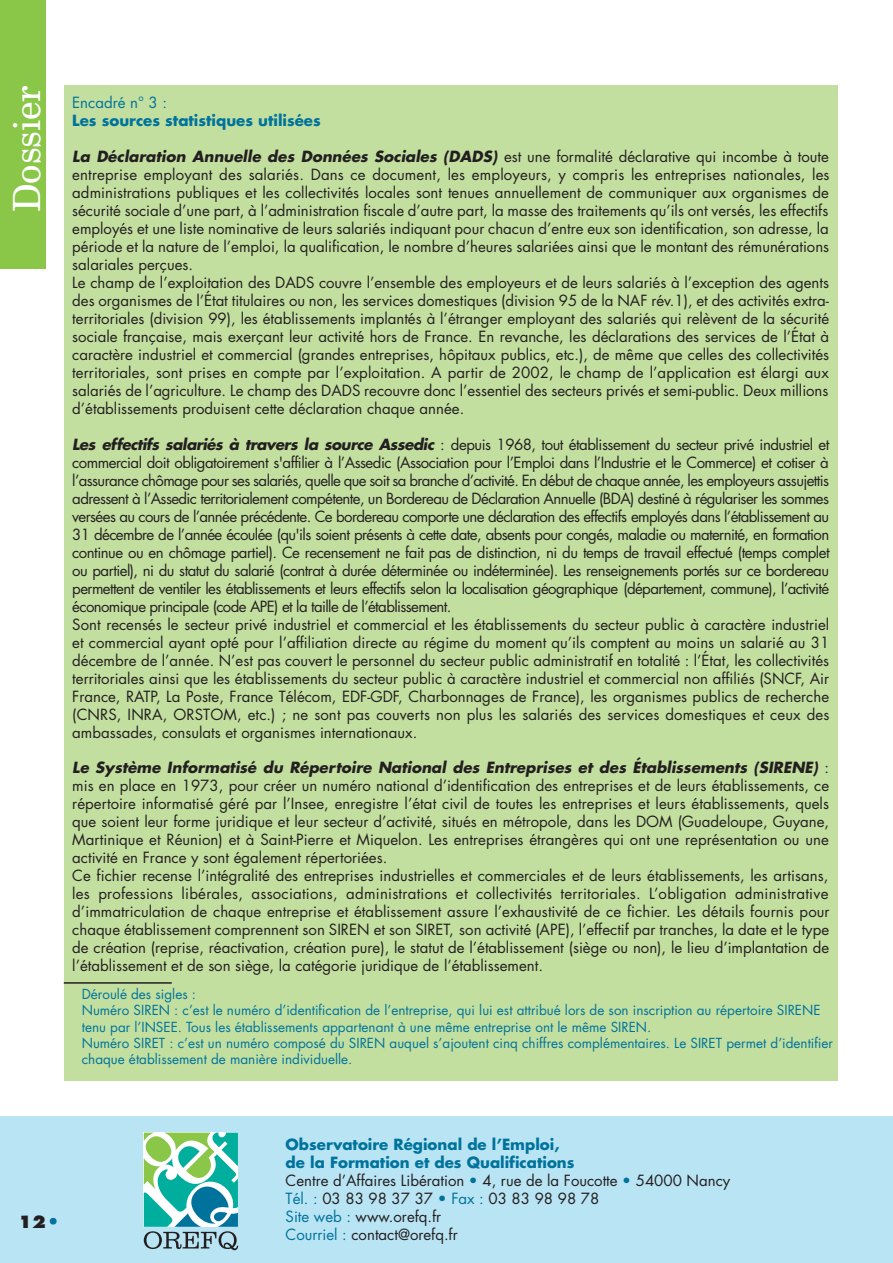
<style>
.page{position:relative;width:893px;height:1263px;background:#fff}
.page>*{position:absolute;margin:0;border:0;box-sizing:border-box;transform-origin:0 0}
.t1{font:37.5px "Century Schoolbook BT";color:#fff}
.t2{font:800 16.5px "Futura";color:#231f20}
.t3{font:15px/18px "Futura";color:#231f20}
.t4{font:15px/18px "Futura";letter-spacing:-.035em;color:#231f20}
.t5{font:700 15px "Futura";color:#00739c}
.t6{font:15px "Futura";color:#00739c}
.t7{font:13.5px/16.2px "Futura";color:#00739c}
.s1{font-weight:700;font-style:italic}
.s2{font-size:18px;color:#00739c}
.s3{font-weight:700;color:#00739c}
.s4{color:#00739c}
</style>
<div class="page">
<div style="left:0;top:0;width:46px;height:269px;background:#8ac648"></div>
<div style="left:0;top:1115px;width:893px;height:148px;background:#b9e4f4"></div>
<svg style="left:143px;top:1132px;width:95px;height:118px;background:#7bc3b4"></svg>
<div style="left:64px;top:85px;width:774px;height:995px;background:#c3dfa0"></div>
<hr style="left:64px;top:982px;width:108px;height:2px;background:#231f20">
<h1 class="t1" style="left:4px;top:212px;width:129px;rotate:-90deg">Dossier</h1>
<p class="t6" style="left:72px;top:92px;width:96px">Encadré n° 3 :</p>
<p class="t5" style="left:72px;top:110px;width:250px">Les sources statistiques utilisées</p>
<p class="t3" style="left:72px;top:147px;width:759px"><span class="s1">La Déclaration Annuelle des Données Sociales (DADS)</span> est une formalité déclarative qui incombe à toute entreprise employant des salariés. Dans ce document, les employeurs, y compris les entreprises nationales, les administrations publiques et les collectivités locales sont tenues annuellement de communiquer aux organismes de sécurité sociale d’une part, à l’administration fiscale d’autre part, la masse des traitements qu’ils ont versés, les effectifs employés et une liste nominative de leurs salariés indiquant pour chacun d’entre eux son identification, son adresse, la période et la nature de l’emploi, la qualification, le nombre d’heures salariées ainsi que le montant des rémunérations salariales perçues.<br>Le champ de l’exploitation des DADS couvre l’ensemble des employeurs et de leurs salariés à l’exception des agents des organismes de l’État titulaires ou non, les services domestiques (division 95 de la NAF rév.1), et des activités extra&shy;territoriales (division 99), les établissements implantés à l’étranger employant des salariés qui relèvent de la sécurité sociale française, mais exerçant leur activité hors de France. En revanche, les déclarations des services de l’État à caractère industriel et commercial (grandes entreprises, hôpitaux publics, etc.), de même que celles des collectivités territoriales, sont prises en compte par l’exploitation. A partir de 2002, le champ de l’application est élargi aux salariés de l’agriculture. Le champ des DADS recouvre donc l’essentiel des secteurs privés et semi-public. Deux millions d’établissements produisent cette déclaration chaque année.</p>
<p class="t4" style="left:72px;top:435px;width:759px"><span class="s1">Les effectifs salariés à travers la source Assedic</span> : depuis 1968, tout établissement du secteur privé industriel et commercial doit obligatoirement s'affilier à l’Assedic (Association pour l’Emploi dans l’Industrie et le Commerce) et cotiser à l’assurance chômage pour ses salariés, quelle que soit sa branche d’activité. En début de chaque année, les employeurs assujettis adressent à l’Assedic territorialement compétente, un Bordereau de Déclaration Annuelle (BDA) destiné à régulariser les sommes versées au cours de l’année précédente. Ce bordereau comporte une déclaration des effectifs employés dans l’établissement au 31 décembre de l’année écoulée (qu'ils soient présents à cette date, absents pour congés, maladie ou maternité, en formation continue ou en chômage partiel). Ce recensement ne fait pas de distinction, ni du temps de travail effectué (temps complet ou partiel), ni du statut du salarié (contrat à durée déterminée ou indéterminée). Les renseignements portés sur ce bordereau permettent de ventiler les établissements et leurs effectifs selon la localisation géographique (département, commune), l’activité économique principale (code APE) et la taille de l’établissement.<br>Sont recensés le secteur privé industriel et commercial et les établissements du secteur public à caractère industriel et commercial ayant opté pour l’affiliation directe au régime du moment qu’ils comptent au moins un salarié au 31 décembre de l’année. N’est pas couvert le personnel du secteur public administratif en totalité : l’État, les collectivités territoriales ainsi que les établissements du secteur public à caractère industriel et commercial non affiliés (SNCF, Air France, RATP, La Poste, France Télécom, EDF-GDF, Charbonnages de France), les organismes publics de recherche (CNRS, INRA, ORSTOM, etc.) ; ne sont pas couverts non plus les salariés des services domestiques et ceux des ambassades, consulats et organismes internationaux.</p>
<p class="t3" style="left:72px;top:758px;width:759px"><span class="s1">Le Système Informatisé du Répertoire National des Entreprises et des Établissements (SIRENE)</span> : mis en place en 1973, pour créer un numéro national d’identification des entreprises et de leurs établissements, ce répertoire informatisé géré par l’Insee, enregistre l’état civil de toutes les entreprises et leurs établissements, quels que soient leur forme juridique et leur secteur d’activité, situés en métropole, dans les DOM (Guadeloupe, Guyane, Martinique et Réunion) et à Saint-Pierre et Miquelon. Les entreprises étrangères qui ont une représentation ou une activité en France y sont également répertoriées.<br>Ce fichier recense l’intégralité des entreprises industrielles et commerciales et de leurs établissements, les artisans, les professions libérales, associations, administrations et collectivités territoriales. L’obligation administrative d’immatriculation de chaque entreprise et établissement assure l’exhaustivité de ce fichier. Les détails fournis pour chaque établissement comprennent son SIREN et son SIRET, son activité (APE), l’effectif par tranches, la date et le type de création (reprise, réactivation, création pure), le statut de l’établissement (siège ou non), le lieu d’implantation de l’établissement et de son siège, la catégorie juridique de l’établissement.</p>
<p class="t7" style="left:82px;top:986px;width:753px">Déroulé des sigles :<br>Numéro SIREN : c’est le numéro d’identification de l’entreprise, qui lui est attribué lors de son inscription au répertoire SIRENE tenu par l’INSEE. Tous les établissements appartenant à une même entreprise ont le même SIREN.<br>Numéro SIRET : c’est un numéro composé du SIREN auquel s’ajoutent cinq chiffres complémentaires. Le SIRET permet d’identifier chaque établissement de manière individuelle.</p>
<p class="t2" style="left:18px;top:1211px;width:44px">12<span class="s2">•</span></p>
<p class="t3" style="left:286px;top:1135px;width:446px"><span class="s3">Observatoire Régional de l’Emploi,<br>de la Formation et des Qualifications<br></span>Centre d’Affaires Libération <span class="s4">•</span> 4, rue de la Foucotte <span class="s4">•</span> 54000 Nancy <span class="s4">Tél. :</span> 03 83 98 37 37 <span class="s4">• Fax :</span> 03 83 98 98 78<br><span class="s4">Site web :</span> www.orefq.fr<br><span class="s4">Courriel :</span> contact@orefq.fr</p>
</div>
